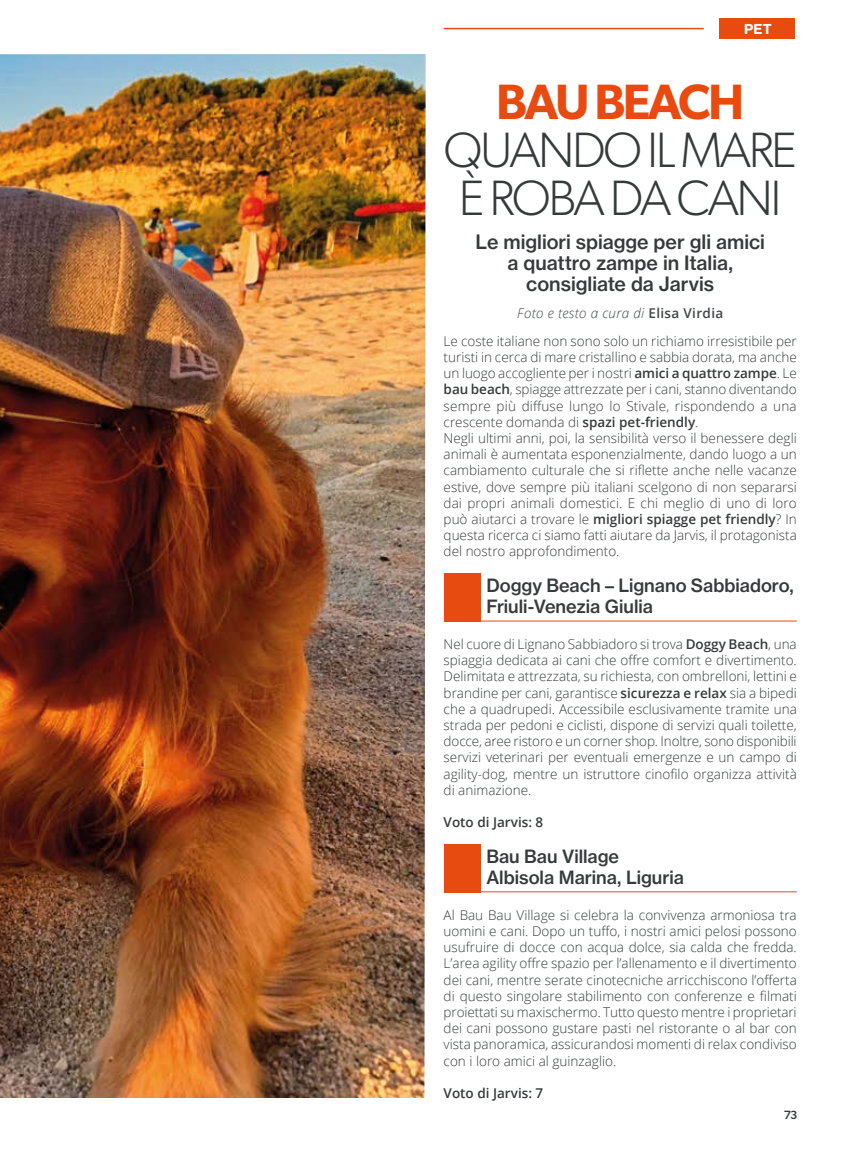
<style>
.page{position:relative;width:851px;height:1149px;background:#fff}
.page>*{position:absolute;margin:0;border:0;box-sizing:border-box;transform-origin:0 0}
.t1{font:300 49.8px/48px "Gibson";letter-spacing:-.05em;color:#373a3b;text-align:center}
.t2{font:600 49.8px "Gibson";letter-spacing:-.055em;color:#e84b0f}
.t3{font:19.5px/21px "N Haas Grotesk TX Pro 65 Md";color:#373a3b;text-align:center}
.t4{font:18px/21px "N Haas Grotesk TX Pro 65 Md";color:#373a3b}
.t5{font:300 13.5px/16.2px "Open Sans";color:#373a3b;text-align:justify}
.t6{font:italic 300 13.5px "Open Sans";letter-spacing:.025em;color:#434647}
.t7{font:600 13.5px "Open Sans";color:#373a3b}
.t8{font:13.5px "N Haas Grotesk TX Pro 75 Bd";color:#fff}
.t9{font:500 12px "Gibson";color:#373a3b}
.s1{font-weight:600;font-style:normal}
.s2{font-weight:600}
</style>
<div class="page">
<hr style="left:443px;top:28px;width:260px;height:1px;background:#e84b0f">
<div style="left:718px;top:18px;width:76px;height:21px;background:#e84b0f"></div>
<img style="left:0;top:54px;width:425px;height:1043px">
<hr style="left:446px;top:620px;width:350px;height:1px;background:#e84b0f">
<div style="left:443px;top:573px;width:37px;height:48px;background:#e84b0f"></div>
<hr style="left:443px;top:891px;width:353px;height:1px;background:#e84b0f">
<div style="left:443px;top:844px;width:37px;height:48px;background:#e84b0f"></div>
<p class="t8" style="left:744px;top:20px;width:29px">PET</p>
<h1 class="t2" style="left:496px;top:72px;width:249px">BAU BEACH</h1>
<h1 class="t1" style="left:443px;top:125px;width:354px">QUANDO IL MARE<br>È ROBA DA CANI</h1>
<h2 class="t3" style="left:475px;top:231px;width:291px">Le migliori spiagge per gli amici a quattro zampe in Italia, consigliate da Jarvis</h2>
<p class="t6" style="left:517px;top:303px;width:207px">Foto e testo a cura di <span class="s1">Elisa Virdia</span></p>
<p class="t5" style="left:443px;top:332px;width:354px;text-align:left">Le coste italiane non sono solo un richiamo irresistibile per turisti in cerca di mare cristallino e sabbia dorata, ma anche un luogo accogliente per i nostri <span class="s2">amici a quattro zampe</span>. Le <span class="s2">bau beach</span>, spiagge attrezzate per i cani, stanno diventando sempre più diffuse lungo lo Stivale, rispondendo a una crescente domanda di <span class="s2">spazi pet-friendly</span>.<br>Negli ultimi anni, poi, la sensibilità verso il benessere degli animali è aumentata esponenzialmente, dando luogo a un cambiamento culturale che si riflette anche nelle vacanze estive, dove sempre più italiani scelgono di non separarsi dai propri animali domestici. E chi meglio di uno di loro può aiutarci a trovare le <span class="s2">migliori spiagge pet friendly</span>? In questa ricerca ci siamo fatti aiutare da Jarvis, il protagonista del nostro approfondimento.</p>
<h3 class="t4" style="left:486px;top:575px;width:309px">Doggy Beach – Lignano Sabbiadoro,<br>Friuli-Venezia Giulia</h3>
<p class="t5" style="left:443px;top:635px;width:354px">Nel cuore di Lignano Sabbiadoro si trova <span class="s2">Doggy Beach</span>, una spiaggia dedicata ai cani che offre comfort e divertimento.<br>Delimitata e attrezzata, su richiesta, con ombrelloni, lettini e brandine per cani, garantisce <span class="s2">sicurezza e relax</span> sia a bipedi che a quadrupedi. Accessibile esclusivamente tramite una strada per pedoni e ciclisti, dispone di servizi quali toilette, docce, aree ristoro e un corner shop. Inoltre, sono disponibili servizi veterinari per eventuali emergenze e un campo di agility-dog, mentre un istruttore cinofilo organizza attività di animazione.</p>
<p class="t7" style="left:443px;top:812px;width:101px">Voto di Jarvis: 8</p>
<h3 class="t4" style="left:486px;top:845px;width:199px">Bau Bau Village<br>Albisola Marina, Liguria</h3>
<p class="t5" style="left:443px;top:906px;width:354px">Al Bau Bau Village si celebra la convivenza armoniosa tra uomini e cani. Dopo un tuffo, i nostri amici pelosi possono usufruire di docce con acqua dolce, sia calda che fredda.<br>L’area agility offre spazio per l’allenamento e il divertimento dei cani, mentre serate cinotecniche arricchiscono l’offerta di questo singolare stabilimento con conferenze e filmati proiettati su maxischermo. Tutto questo mentre i proprietari dei cani possono gustare pasti nel ristorante o al bar con vista panoramica, assicurandosi momenti di relax condiviso con i loro amici al guinzaglio.</p>
<p class="t7" style="left:443px;top:1083px;width:101px">Voto di Jarvis: 7</p>
<p class="t9" style="left:783px;top:1107px;width:15px">73</p>
</div>
